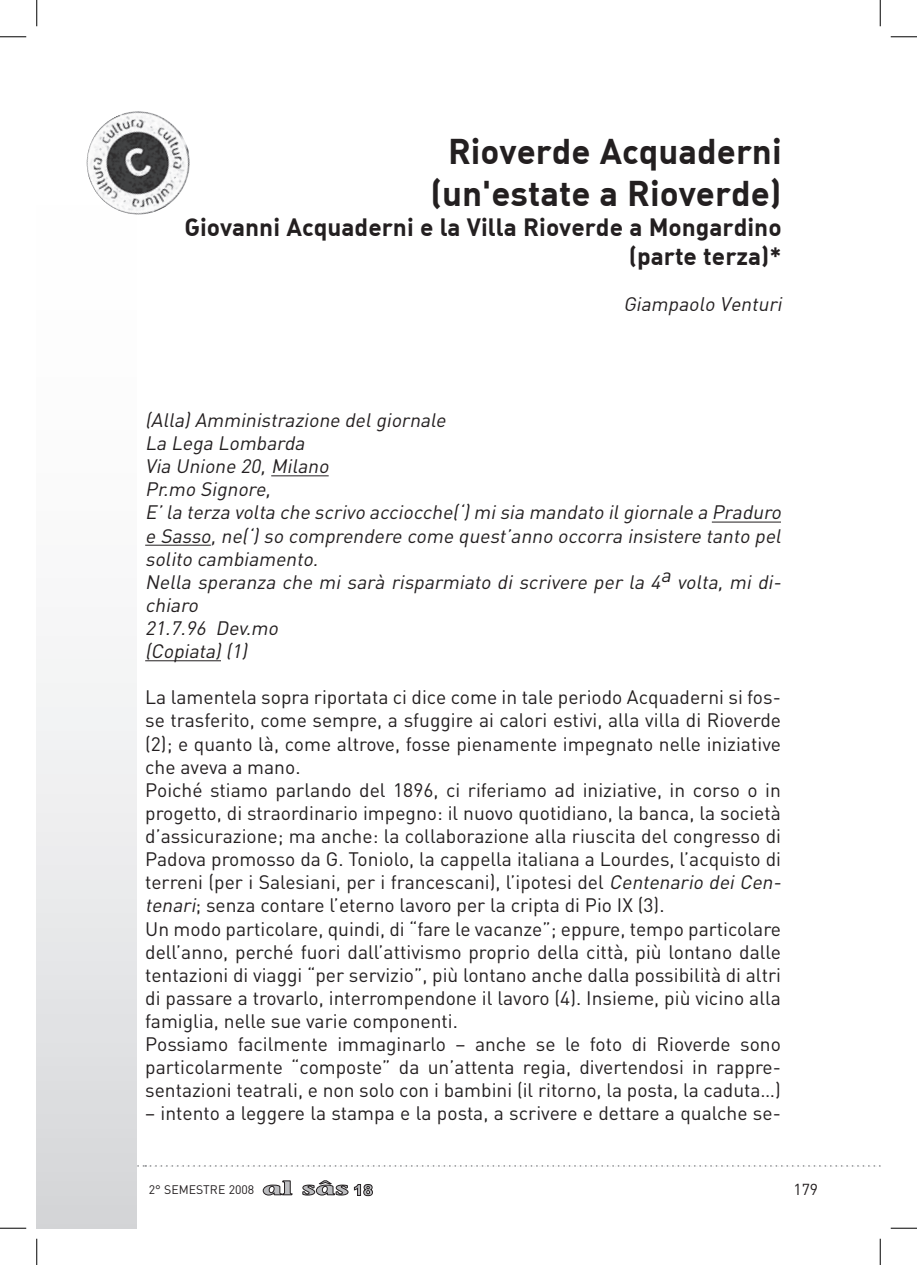
<style>
.page{position:relative;width:917px;height:1265px;background:#fff}
.page>*{position:absolute;margin:0;border:0;box-sizing:border-box;transform-origin:0 0}
.t1{font:700 35px/42px "DIN Alternate";color:#231f20;text-align:center}
.t2{font:700 24.5px/29.4px "DIN Alternate";color:#231f20;text-align:right}
.t3{font:19.25px/23.1px "DIN";color:#231f20}
.t4{font:italic 19.25px/23.1px "DIN";color:#231f20}
.t5{font:italic 19.25px "DIN";color:#231f20}
.t6{font:15.75px "DIN";color:#231f20}
.t7{font:900 15.05px "Arial";color:#bcbdc0}
.t8{font:12.25px "DIN";color:#231f20}
.s1{font-style:italic}
</style>
<div class="page">
<hr style="left:271px;top:475px;width:58px;height:1px;background:#231f20">
<hr style="left:712px;top:521px;width:69px;height:1px;background:#231f20">
<hr style="left:145px;top:544px;width:66px;height:1px;background:#231f20">
<hr style="left:145px;top:660px;width:76px;height:1px;background:#231f20">
<svg style="left:136px;top:1164px;width:745px;height:2px"></svg>
<div style="left:37px;top:37px;width:99px;height:1190px;background:linear-gradient(to bottom,#fff,#dbdddf)"></div>
<svg style="left:263px;top:1180px;width:29px;height:15px"></svg>
<svg style="left:302px;top:1180px;width:71px;height:15px"></svg>
<img style="left:87px;top:111px;width:103px;height:103px">
<svg style="left:0;top:36px;width:26px;height:1px"></svg>
<svg style="left:891px;top:36px;width:26px;height:1px"></svg>
<svg style="left:0;top:1227px;width:26px;height:1px"></svg>
<svg style="left:891px;top:1227px;width:26px;height:1px"></svg>
<svg style="left:36px;top:0;width:1px;height:26px"></svg>
<svg style="left:36px;top:1238px;width:1px;height:26px"></svg>
<svg style="left:880px;top:0;width:1px;height:26px"></svg>
<svg style="left:880px;top:1238px;width:1px;height:26px"></svg>
<h1 class="t1" style="left:430px;top:129px;width:353px">Rioverde Acquaderni (un'estate a Rioverde)</h1>
<p class="t2" style="left:184px;top:211px;width:599px">Giovanni Acquaderni e la Villa Rioverde a Mongardino (parte terza)*</p>
<p class="t5" style="left:623px;top:292px;width:164px">Giampaolo Venturi</p>
<p class="t4" style="left:145px;top:408px;width:641px">(Alla)Amministrazione delgiornale<br>La Lega Lombarda<br>Via Unione 20, Milano<br>Pr.mo Signore,<br>E’la terza volta che scrivo acciocche(‘)misia mandato ilgiornale a Praduro e Sasso,ne(‘)so comprendere come quest’anno occorra insistere tanto pel solito cambiamento.<br>Nella speranza che mi sarà risparmiato di scrivere per la 4a volta, mi di&shy;chiaro<br>21.7.96 Dev.mo<br>(Copiata)(1)</p>
<p class="t3" style="left:145px;top:685px;width:641px">La lamentela sopra riportata ci dice come in tale periodo Acquaderni si fos&shy;se trasferito, come sempre, a sfuggire ai calori estivi, alla villa di Rioverde (2); e quanto là, come altrove, fosse pienamente impegnato nelle iniziative che aveva a mano.<br>Poiché stiamo parlando del 1896, ci riferiamo ad iniziative, in corso o in progetto, di straordinario impegno: il nuovo quotidiano, la banca, la società d’assicurazione; ma anche: la collaborazione alla riuscita del congresso di Padova promosso da G. Toniolo, la cappella italiana a Lourdes, l’acquisto di terreni (per i Salesiani, per i francescani), l’ipotesi del <span class="s1">Centenario dei Cen&shy;tenari</span>; senza contare l’eterno lavoro per la cripta di Pio IX (3).<br>Un modo particolare, quindi, di “fare le vacanze”; eppure, tempo particolare dell’anno, perché fuori dall’attivismo proprio della città, più lontano dalle tentazioni di viaggi “per servizio”, più lontano anche dalla possibilità di altri di passare a trovarlo, interrompendone il lavoro (4). Insieme, più vicino alla famiglia, nelle sue varie componenti.<br>Possiamo facilmente immaginarlo – anche se le foto di Rioverde sono particolarmente “composte” da un’attenta regia, divertendosi in rappre&shy;sentazioni teatrali, e non solo con i bambini (il ritorno, la posta, la caduta…)</p>
<p class="t3" style="left:145px;top:1101px;width:637px">– intento a leggere la stampa e la posta, a scrivere e dettare a qualche se-</p>
<p class="t8" style="left:149px;top:1181px;width:107px">2° SEMESTRE 2008</p>
<p class="t7" style="left:353px;top:1181px;width:21px">18</p>
<p class="t6" style="left:793px;top:1179px;width:26px">179</p>
</div>
